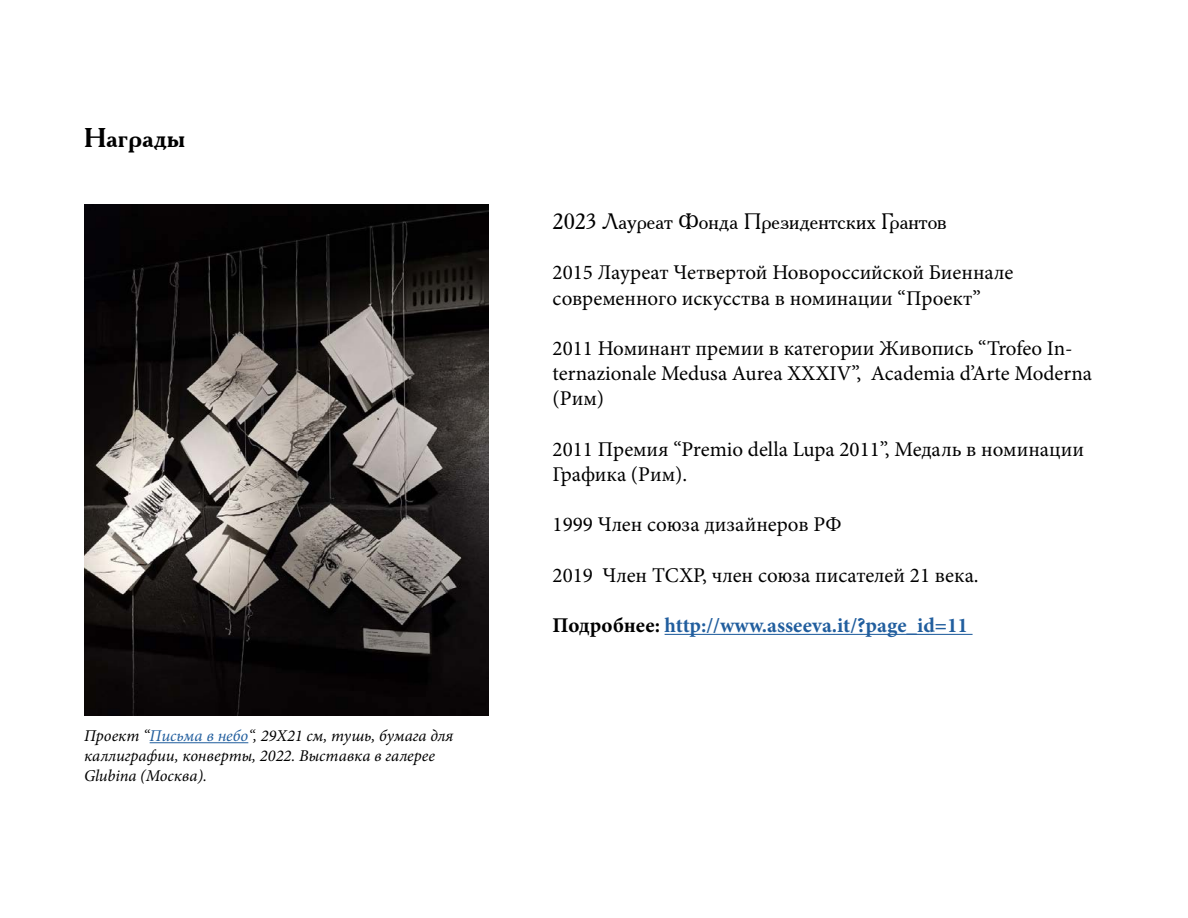
<style>
.page{position:relative;width:1188px;height:918px;background:#fff}
.page>*{position:absolute;margin:0;border:0;box-sizing:border-box;transform-origin:0 0}
.t1{font:700 27px "Academy C";color:#000}
.t2{font:22.2px "Academy C";color:#000}
.t3{font:21px/25.2px "Minion Pro";color:#000}
.t4{font:700 21px "Minion Pro";color:#215e9e}
.t5{font:italic 16.5px/19.8px "Minion Pro";color:#000}
.s1{color:#215e9e}
.s2{color:#000}
</style>
<div class="page">
<hr style="left:665px;top:634px;width:308px;height:1px;background:#215e9e">
<img style="left:84px;top:205px;width:405px;height:511px">
<hr style="left:150px;top:742px;width:98px;height:1px;background:#215e9e">
<p class="t1" style="left:84px;top:120px;width:103px">Награды</p>
<p class="t5" style="left:84px;top:726px;width:371px">Проект “<span class="s1">Письма в небо</span>“, 29Х21 см, тушь, бумага для каллиграфии, конверты, 2022. Выставка в галерее<br>Glubina (Москва).</p>
<p class="t2" style="left:553px;top:208px;width:396px">2023 Лауреат Фонда Президентских Грантов</p>
<p class="t3" style="left:553px;top:260px;width:462px">2015 Лауреат Четвертой Новороссийской Биеннале современного искусства в номинации “Проект”</p>
<p class="t3" style="left:553px;top:336px;width:541px">2011 Номинант премии в категории Живопись “Trofeo In&shy;ternazionale Medusa Aurea XXXIV”, Academia d’Arte Moderna (Рим)</p>
<p class="t3" style="left:553px;top:437px;width:533px">2011 Премия “Premio della Lupa 2011”, Медаль в номинации<br>Графика (Рим).</p>
<p class="t3" style="left:553px;top:512px;width:290px">1999 Член союза дизайнеров РФ</p>
<p class="t3" style="left:553px;top:563px;width:428px">2019 Член ТСХР, член союза писателей 21 века.</p>
<p class="t4" style="left:553px;top:611px;width:417px"><span class="s2">Подробнее:</span> http://www.asseeva.it/?page_id=11</p>
</div>
